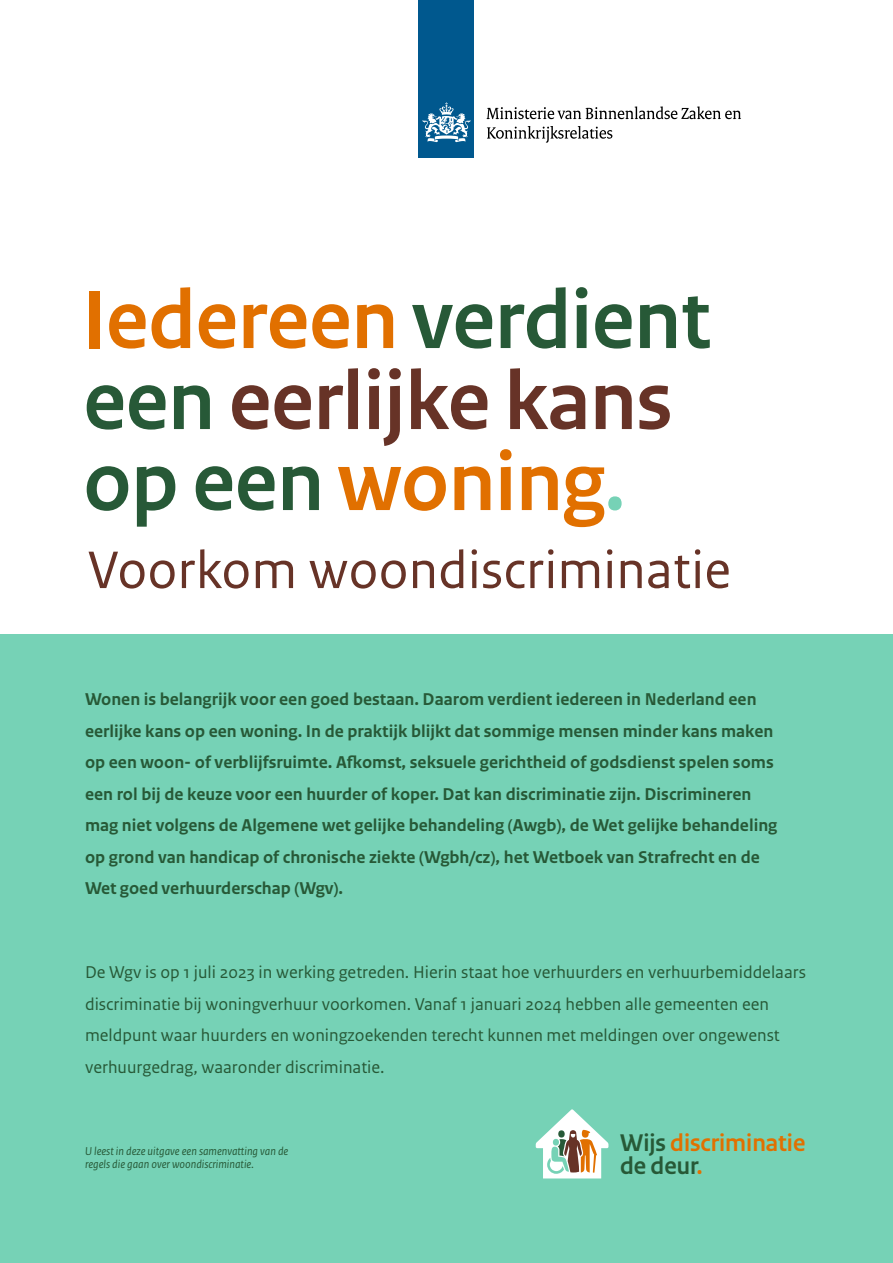
<style>
.page{position:relative;width:893px;height:1263px;background:#fff}
.page>*{position:absolute;margin:0;border:0;box-sizing:border-box;transform-origin:0 0}
.t1{font:700 87px/81px "Rijksoverheid Sans Heading";color:#275937}
.t2{font:55.5px "Rijksoverheid Sans Text";color:#673327}
.t3{font:700 25.35px/22.6px "Rijksoverheid Sans Heading";color:#e17000}
.t4{font:700 18px/31.5px "Rijksoverheid Sans Text";color:#275937}
.t5{font:18px/31.5px "Rijksoverheid Sans Text";color:#275937}
.t6{font:italic 12px/13.5px "Rijksoverheid Sans Text";color:#275937}
.s1{color:#e17000}
.s2{color:#673327}
.s3{color:#76d2b6}
.s4{color:#275937}
</style>
<div class="page">
<div style="left:0;top:635px;width:893px;height:628px;background:#76d2b6"></div>
<svg style="left:536px;top:1109px;width:72px;height:69px"></svg>
<div style="left:419px;top:0;width:55px;height:158px;background:#00588e"></div>
<svg style="left:423px;top:102px;width:47px;height:41px"></svg>
<svg style="left:486px;top:107px;width:255px;height:12px"></svg>
<svg style="left:487px;top:126px;width:125px;height:17px"></svg>
<h1 class="t1" style="left:82px;top:281px;width:630px"><span class="s1">Iedereen</span> verdient een <span class="s2">eerlijke kans </span>op een <span class="s1">woning</span><span class="s3">.</span></h1>
<h2 class="t2" style="left:88px;top:538px;width:645px">Voorkom woondiscriminatie</h2>
<p class="t4" style="left:85px;top:684px;width:694px">Wonen is belangrijk voor een goed bestaan. Daarom verdient iedereen in Nederland een eerlijke kans op een woning. In de praktijk blijkt dat sommige mensen minder kans maken op een woon- of verblijfsruimte. Afkomst, seksuele gerichtheid of godsdienst spelen soms een rol bij de keuze voor een huurder of koper. Dat kan discriminatie zijn. Discrimineren mag niet volgens de Algemene wet gelijke behandeling (Awgb), de Wet gelijke behandeling op grond van handicap of chronische ziekte (Wgbh/cz), het Wetboek van Strafrecht en de Wet goed verhuurderschap (Wgv).</p>
<p class="t5" style="left:85px;top:957px;width:722px">De Wgv is op 1 juli 2023 in werking getreden. Hierin staat hoe verhuurders en verhuurbemiddelaars discriminatie bij woningverhuur voorkomen. Vanaf 1 januari 2024 hebben alle gemeenten een meldpunt waar huurders en woningzoekenden terecht kunnen met meldingen over ongewenst verhuurgedrag, waaronder discriminatie.</p>
<p class="t6" style="left:85px;top:1144px;width:205px">U leest in deze uitgave een samenvatting van de regels die gaan over woondiscriminatie.</p>
<h3 class="t3" style="left:620px;top:1132px;width:187px"><span class="s4">Wijs</span> discriminatie <span class="s4">de deur</span>.</h3>
</div>
